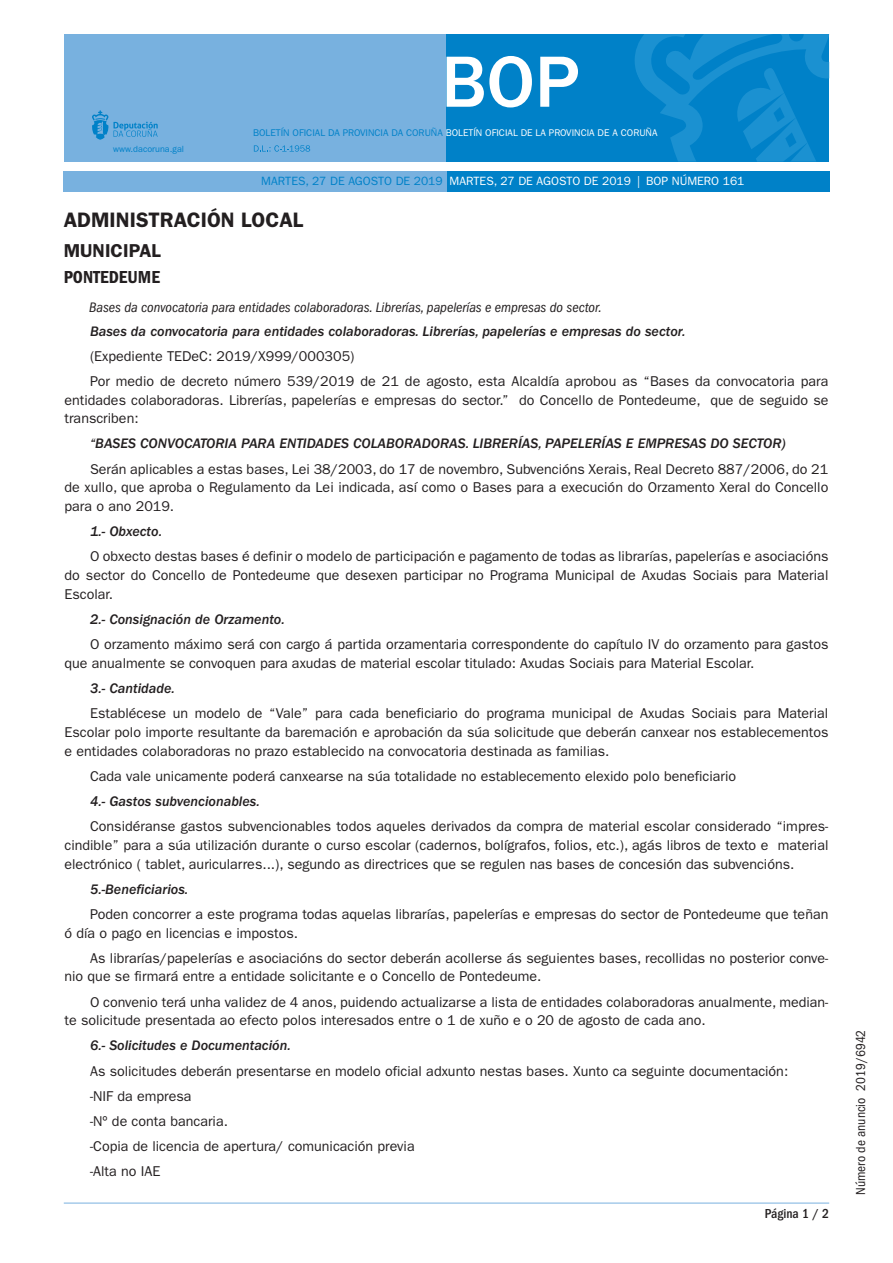
<style>
.page{position:relative;width:893px;height:1263px;background:#fff}
.page>*{position:absolute;margin:0;border:0;box-sizing:border-box;transform-origin:0 0}
.t1{font:500 75px "ITC Franklin Gothic Std";color:#fff}
.t2{font:600 21px "ITC Franklin Gothic Std";color:#231f20}
.t3{font:600 18.75px "ITC Franklin Gothic Std";color:#231f20}
.t4{font:18px "ITC Franklin Gothic Std Dm Cd";color:#231f20}
.Párrafo_texto_normal{font:14.25px/18.8px "ITC Franklin Gothic Std";color:#231f20;text-align:justify}
.Párrafo_texto_normal-2{font:14.25px "ITC Franklin Gothic Std Med It";color:#231f20}
.t5{font:italic condensed 14.25px "ITC Franklin Gothic Std";color:#231f20}
.t6{font:condensed 13.5px "ITC Franklin Gothic Std";color:#231f20}
.Número_de_página{font:500 condensed 13.5px "ITC Franklin Gothic Std";color:#231f20}
.t7{font:12px "ITC Franklin Gothic Std";color:#fff}
.t8{font:9.75px "ITC Franklin Gothic Std";color:#fff}
.t9{font:9px "ITC Franklin Gothic Std";color:#0081c8}
.s1{color:#0081c8}
</style>
<div class="page">
<div style="left:64px;top:34px;width:382px;height:128px;background:#78b1df"></div>
<div style="left:446px;top:34px;width:383px;height:128px;background:#0081c8"></div>
<svg style="left:254px;top:145px;width:56px;height:7px"></svg>
<svg style="left:92px;top:110px;width:66px;height:30px"></svg>
<svg style="left:635px;top:34px;width:194px;height:128px"></svg>
<div style="left:446px;top:171px;width:383px;height:20px;background:#0081c8"></div>
<div style="left:64px;top:171px;width:383px;height:20px;background:#78b1df"></div>
<hr style="left:64px;top:1203px;width:765px;height:1px;background:#78b1df">
<p class="t9" style="left:113px;top:143px;width:72px">www.dacoruna.gal</p>
<h1 class="t1" style="left:441px;top:40px;width:140px">BOP</h1>
<p class="t8" style="left:253px;top:127px;width:406px"><span class="s1">BOLETÍN OFICIAL DA PROVINCIA DA CORUÑA</span> BOLETÍN OFICIAL DE LA PROVINCIA DE A CORUÑA</p>
<p class="t7" style="left:261px;top:174px;width:485px"><span class="s1">MARTES, 27 DE AGOSTO DE 2019</span> MARTES, 27 DE AGOSTO DE 2019 | BOP NÚMERO 161</p>
<h2 class="t2" style="left:64px;top:207px;width:241px">ADMINISTRACIÓN LOCAL</h2>
<h3 class="t3" style="left:64px;top:239px;width:98px">MUNICIPAL</h3>
<p class="t4" style="left:64px;top:267px;width:98px">PONTEDEUME</p>
<p class="t5" style="left:89px;top:300px;width:514px">Bases da convocatoria para entidades colaboradoras. Librerías, papelerías e empresas do sector.</p>
<p class="Párrafo_texto_normal-2" style="left:90px;top:323px;width:597px">Bases da convocatoria para entidades colaboradoras. Librerías, papelerías e empresas do sector.</p>
<p class="Párrafo_texto_normal" style="left:90px;top:347px;width:266px">(Expediente TEDeC: 2019/X999/000305)</p>
<p class="Párrafo_texto_normal" style="left:65px;top:372px;width:765px;text-indent:26px">Por medio de decreto número 539/2019 de 21 de agosto, esta Alcaldía aprobou as “Bases da convocatoria para entidades colaboradoras. Librerías, papelerías e empresas do sector.” do Concello de Pontedeume, que de seguido se transcriben:</p>
<p class="Párrafo_texto_normal-2" style="left:90px;top:436px;width:697px">“BASES CONVOCATORIA PARA ENTIDADES COLABORADORAS. LIBRERÍAS, PAPELERÍAS E EMPRESAS DO SECTOR)</p>
<p class="Párrafo_texto_normal" style="left:65px;top:459px;width:765px;text-indent:26px">Serán aplicables a estas bases, Lei 38/2003, do 17 de novembro, Subvencións Xerais, Real Decreto 887/2006, do 21 de xullo, que aproba o Regulamento da Lei indicada, así como o Bases para a execución do Orzamento Xeral do Concello para o ano 2019.</p>
<p class="Párrafo_texto_normal-2" style="left:90px;top:523px;width:74px">1.- Obxecto.</p>
<p class="Párrafo_texto_normal" style="left:65px;top:547px;width:765px;text-indent:26px">O obxecto destas bases é definir o modelo de participación e pagamento de todas as librarías, papelerías e asociacións do sector do Concello de Pontedeume que desexen participar no Programa Municipal de Axudas Sociais para Material Escolar.</p>
<p class="Párrafo_texto_normal-2" style="left:90px;top:611px;width:196px">2.- Consignación de Orzamento.</p>
<p class="Párrafo_texto_normal" style="left:65px;top:635px;width:765px;text-indent:26px">O orzamento máximo será con cargo á partida orzamentaria correspondente do capítulo IV do orzamento para gastos que anualmente se convoquen para axudas de material escolar titulado: Axudas Sociais para Material Escolar.</p>
<p class="Párrafo_texto_normal-2" style="left:90px;top:680px;width:86px">3.- Cantidade.</p>
<p class="Párrafo_texto_normal" style="left:65px;top:704px;width:765px;text-indent:26px">Establécese un modelo de “Vale” para cada beneficiario do programa municipal de Axudas Sociais para Material Escolar polo importe resultante da baremación e aprobación da súa solicitude que deberán canxear nos establecementos e entidades colaboradoras no prazo establecido na convocatoria destinada as familias.</p>
<p class="Párrafo_texto_normal" style="left:90px;top:767px;width:648px">Cada vale unicamente poderá canxearse na súa totalidade no establecemento elexido polo beneficiario</p>
<p class="Párrafo_texto_normal-2" style="left:90px;top:793px;width:171px">4.- Gastos subvencionables.</p>
<p class="Párrafo_texto_normal" style="left:65px;top:817px;width:765px;text-indent:26px">Considéranse gastos subvencionables todos aqueles derivados da compra de material escolar considerado “impres&shy;cindible” para a súa utilización durante o curso escolar (cadernos, bolígrafos, folios, etc.), agás libros de texto e material electrónico ( tablet, auricularres...), segundo as directrices que se regulen nas bases de concesión das subvencións.</p>
<p class="Párrafo_texto_normal-2" style="left:90px;top:881px;width:100px">5.-Beneficiarios.</p>
<p class="Párrafo_texto_normal" style="left:65px;top:905px;width:765px;text-indent:26px">Poden concorrer a este programa todas aquelas librarías, papelerías e empresas do sector de Pontedeume que teñan ó día o pago en licencias e impostos.</p>
<p class="Párrafo_texto_normal" style="left:65px;top:948px;width:765px;text-indent:26px">As librarías/papelerías e asociacións do sector deberán acollerse ás seguientes bases, recollidas no posterior conve&shy;nio que se firmará entre a entidade solicitante e o Concello de Pontedeume.</p>
<p class="Párrafo_texto_normal" style="left:65px;top:992px;width:765px;text-indent:26px">O convenio terá unha validez de 4 anos, puidendo actualizarse a lista de entidades colaboradoras anualmente, median&shy;te solicitude presentada ao efecto polos interesados entre o 1 de xuño e o 20 de agosto de cada ano.</p>
<p class="Párrafo_texto_normal-2" style="left:90px;top:1038px;width:202px">6.- Solicitudes e Documentación.</p>
<p class="Párrafo_texto_normal" style="left:90px;top:1061px;width:700px">As solicitudes deberán presentarse en modelo oficial adxunto nestas bases. Xunto ca seguinte documentación:</p>
<p class="Párrafo_texto_normal" style="left:90px;top:1087px;width:103px">-NIF da empresa</p>
<p class="Párrafo_texto_normal" style="left:90px;top:1112px;width:139px">-Nº de conta bancaria.</p>
<p class="Párrafo_texto_normal" style="left:90px;top:1137px;width:326px">-Copia de licencia de apertura/ comunicación previa</p>
<p class="Párrafo_texto_normal" style="left:90px;top:1162px;width:72px">-Alta no IAE</p>
<p class="Número_de_página" style="left:765px;top:1206px;width:66px">Página 1 / 2</p>
<p class="t6" style="left:853px;top:1195px;width:167px;rotate:-90deg">Número de anuncio 2019/6942</p>
</div>
